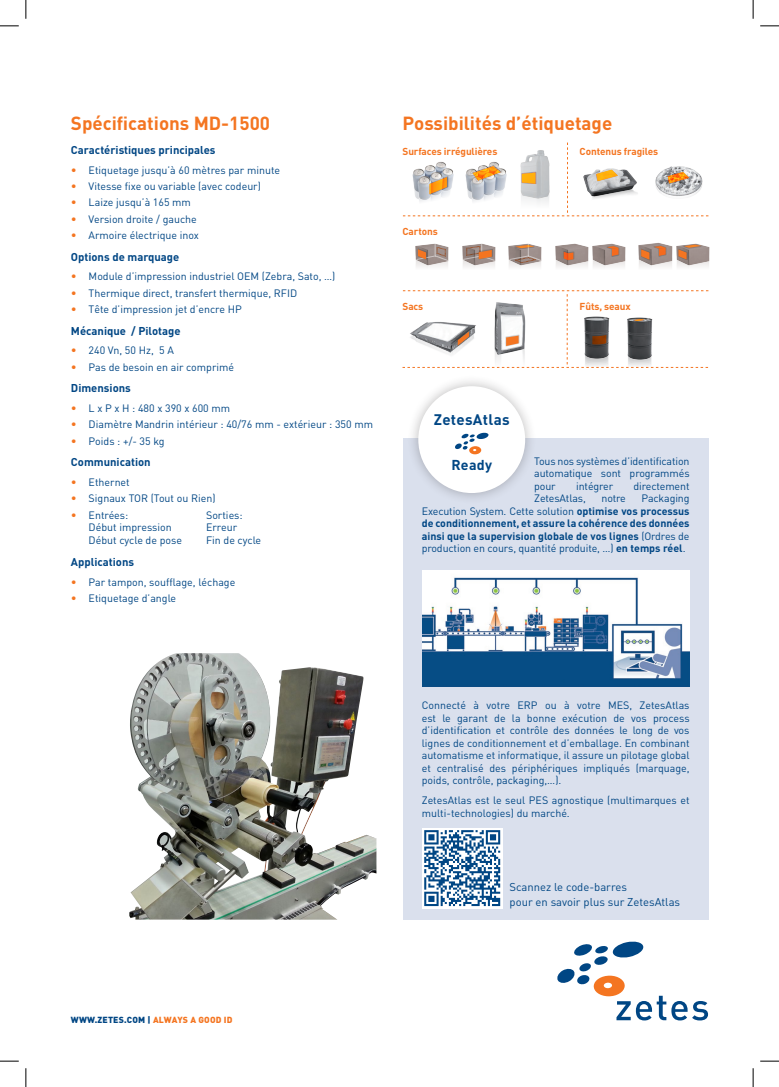
<style>
.page{position:relative;width:779px;height:1087px;background:#fff}
.page>*{position:absolute;margin:0;border:0;box-sizing:border-box;transform-origin:0 0}
.t1{font:700 18.75px "DIN";color:#f47521}
.t2{font:700 15.12px "DIN";letter-spacing:.02em;color:#004684}
.t3{font:700 14.12px "DIN";letter-spacing:.02em;color:#004684}
.t4{font:700 11.25px "DIN";color:#004684}
.t5{font:11.25px/15px "DIN";color:#004684}
.t6{font:10.62px/12.5px "DIN";color:#004684;text-align:justify}
.t7{font:700 10.62px/12.5px "DIN";color:#004684;text-align:justify}
.t8{font:700 10px "DIN";letter-spacing:-.01em;color:#f47521}
.t9{font:900 8.75px "DIN";letter-spacing:.02em;color:#004684}
.s1{font-size:11.25px;color:#f47521}
.s2{font-weight:400}
.s3{color:#f47521}
</style>
<div class="page">
<svg style="left:557px;top:941px;width:150px;height:79px"></svg>
<img style="left:129px;top:653px;width:247px;height:266px">
<img style="left:556px;top:265px;width:69px;height:3px">
<img style="left:555px;top:243px;width:71px;height:22px">
<div style="left:563px;top:250px;width:11px;height:10px;background:#231f20;opacity:.25"></div>
<svg style="left:563px;top:252px;width:10px;height:8px"></svg>
<div style="left:606px;top:245px;width:13px;height:12px;background:#231f20;opacity:.25"></div>
<svg style="left:606px;top:246px;width:12px;height:10px"></svg>
<img style="left:463px;top:265px;width:32px;height:3px">
<img style="left:463px;top:243px;width:33px;height:22px">
<svg style="left:462px;top:244px;width:32px;height:16px"></svg>
<img style="left:639px;top:265px;width:70px;height:3px">
<img style="left:638px;top:242px;width:72px;height:23px">
<div style="left:652px;top:245px;width:14px;height:12px;background:#231f20;opacity:.25"></div>
<svg style="left:640px;top:246px;width:25px;height:14px"></svg>
<img style="left:416px;top:265px;width:32px;height:3px">
<img style="left:415px;top:243px;width:34px;height:22px">
<svg style="left:416px;top:244px;width:31px;height:16px"></svg>
<div style="left:682px;top:244px;width:19px;height:5px;background:#231f20;opacity:.25"></div>
<div style="left:677px;top:248px;width:10px;height:12px;background:#231f20;opacity:.25"></div>
<svg style="left:678px;top:245px;width:22px;height:14px"></svg>
<img style="left:509px;top:265px;width:32px;height:3px">
<img style="left:508px;top:243px;width:34px;height:22px">
<svg style="left:509px;top:244px;width:31px;height:19px"></svg>
<img style="left:407px;top:216px;width:48px;height:1px">
<img style="left:513px;top:216px;width:42px;height:1px">
<img style="left:462px;top:216px;width:48px;height:1px">
<img style="left:579px;top:216px;width:68px;height:1px">
<svg style="left:402px;top:142px;width:306px;height:74px"></svg>
<svg style="left:402px;top:290px;width:306px;height:78px"></svg>
<div style="left:402px;top:438px;width:306px;height:470px;background:#dae0ed"></div>
<div style="left:402px;top:816px;width:306px;height:103px;background:#dae0ed"></div>
<div style="left:406px;top:374px;width:130px;height:131px;background:#231f20;opacity:.3"></div>
<div style="left:418px;top:386px;width:107px;height:107px;background:#fff;border-radius:50%"></div>
<svg style="left:455px;top:432px;width:33px;height:22px"></svg>
<svg style="left:422px;top:828px;width:80px;height:80px"></svg>
<svg style="left:424px;top:830px;width:76px;height:75px"></svg>
<img style="left:422px;top:570px;width:266px;height:116px">
<svg style="left:0;top:25px;width:19px;height:2px"></svg>
<svg style="left:760px;top:25px;width:18px;height:2px"></svg>
<svg style="left:0;top:1060px;width:19px;height:1px"></svg>
<svg style="left:760px;top:1060px;width:18px;height:1px"></svg>
<svg style="left:25px;top:0;width:2px;height:19px"></svg>
<svg style="left:25px;top:1068px;width:2px;height:18px"></svg>
<svg style="left:752px;top:0;width:1px;height:19px"></svg>
<svg style="left:752px;top:1068px;width:1px;height:18px"></svg>
<h1 class="t1" style="left:71px;top:110px;width:200px">Spécifications MD-1500</h1>
<p class="t4" style="left:71px;top:142px;width:146px">Caractéristiques principales</p>
<p class="t6" style="left:71px;top:164px;width:210px"><span class="s1">•</span> Etiquetage jusqu’à 60 mètres par minute</p>
<p class="t6" style="left:71px;top:180px;width:191px"><span class="s1">•</span> Vitesse fixe ou variable (avec codeur)</p>
<p class="t6" style="left:71px;top:196px;width:121px"><span class="s1">•</span> Laize jusqu’à 165 mm</p>
<p class="t6" style="left:71px;top:213px;width:127px"><span class="s1">•</span> Version droite / gauche</p>
<p class="t6" style="left:71px;top:229px;width:129px"><span class="s1">•</span> Armoire électrique inox</p>
<p class="t4" style="left:71px;top:249px;width:110px">Options de marquage</p>
<p class="t6" style="left:71px;top:270px;width:266px"><span class="s1">•</span> Module d’impression industriel OEM (Zebra, Sato, …)</p>
<p class="t6" style="left:71px;top:287px;width:227px"><span class="s1">•</span> Thermique direct, transfert thermique, RFID</p>
<p class="t6" style="left:71px;top:303px;width:172px"><span class="s1">•</span> Tête d’impression jet d’encre HP</p>
<p class="t4" style="left:71px;top:323px;width:111px">Mécanique / Pilotage</p>
<p class="t6" style="left:71px;top:344px;width:104px"><span class="s1">•</span> 240 Vn, 50 Hz, 5 A</p>
<p class="t6" style="left:71px;top:361px;width:165px"><span class="s1">•</span> Pas de besoin en air comprimé</p>
<p class="t4" style="left:71px;top:380px;width:61px">Dimensions</p>
<p class="t6" style="left:71px;top:402px;width:161px"><span class="s1">•</span> L x P x H : 480 x 390 x 600 mm</p>
<p class="t6" style="left:71px;top:418px;width:303px"><span class="s1">•</span> Diamètre Mandrin intérieur : 40/76 mm - extérieur : 350 mm</p>
<p class="t6" style="left:71px;top:434px;width:95px"><span class="s1">•</span> Poids : +/- 35 kg</p>
<p class="t4" style="left:71px;top:454px;width:81px">Communication</p>
<p class="t6" style="left:71px;top:476px;width:60px"><span class="s1">•</span> Ethernet</p>
<p class="t6" style="left:71px;top:492px;width:146px"><span class="s1">•</span> Signaux TOR (Tout ou Rien)</p>
<p class="t6" style="left:71px;top:508px;width:59px"><span class="s1">•</span> Entrées:</p>
<p class="t6" style="left:206px;top:508px;width:38px">Sorties:</p>
<p class="t6" style="left:89px;top:521px;width:84px">Début impression</p>
<p class="t6" style="left:206px;top:521px;width:33px">Erreur</p>
<p class="t6" style="left:89px;top:534px;width:95px">Début cycle de pose</p>
<p class="t6" style="left:206px;top:534px;width:57px">Fin de cycle</p>
<p class="t4" style="left:71px;top:554px;width:65px">Applications</p>
<p class="t6" style="left:71px;top:575px;width:166px"><span class="s1">•</span> Par tampon, soufflage, léchage</p>
<p class="t6" style="left:71px;top:592px;width:107px"><span class="s1">•</span> Etiquetage d’angle</p>
<h1 class="t1" style="left:402px;top:110px;width:211px">Possibilités d’étiquetage</h1>
<p class="t8" style="left:402px;top:145px;width:96px">Surfaces irrégulières</p>
<p class="t8" style="left:579px;top:145px;width:80px">Contenus fragiles</p>
<p class="t8" style="left:402px;top:225px;width:37px">Cartons</p>
<p class="t8" style="left:402px;top:300px;width:22px">Sacs</p>
<p class="t8" style="left:579px;top:300px;width:53px">Fûts, seaux</p>
<h2 class="t2" style="left:433px;top:409px;width:77px">ZetesAtlas</h2>
<h3 class="t3" style="left:451px;top:455px;width:42px">Ready</h3>
<p class="t6" style="left:534px;top:454px;width:157px">Tous nos systèmes d’identification automatique sont programmés pour</p>
<p class="t6" style="left:575px;top:479px;width:39px">intégrer</p>
<p class="t6" style="left:633px;top:479px;width:57px">directement</p>
<p class="t6" style="left:534px;top:492px;width:53px">ZetesAtlas,</p>
<p class="t6" style="left:601px;top:492px;width:26px">notre</p>
<p class="t7" style="left:421px;top:491px;width:269px;text-indent:219px"><span class="s2">Packaging Execution System. Cette solution</span> optimise vos processus de conditionnement, et assure la cohérence des données ainsi que la supervision globale de vos lignes <span class="s2">(Ordres de production en cours, quantité produite, …)</span> en temps réel<span class="s2">.</span></p>
<p class="t6" style="left:421px;top:699px;width:269px">Connecté à votre ERP ou à votre MES, ZetesAtlas est le garant de la bonne exécution de vos process d’identification et contrôle des données le long de vos lignes de conditionnement et d’emballage. En combinant automatisme et informatique, il assure un pilotage global et centralisé des périphériques impliqués (marquage, poids, contrôle, packaging,…).</p>
<p class="t6" style="left:421px;top:794px;width:269px">ZetesAtlas est le seul PES agnostique (multimarques et multi-technologies) du marché.</p>
<p class="t5" style="left:509px;top:879px;width:172px">Scannez le code-barres<br>pour en savoir plus sur ZetesAtlas</p>
<p class="t9" style="left:71px;top:1013px;width:163px">WWW.ZETES.COM | <span class="s3">ALWAYS A GOOD ID</span></p>
</div>
